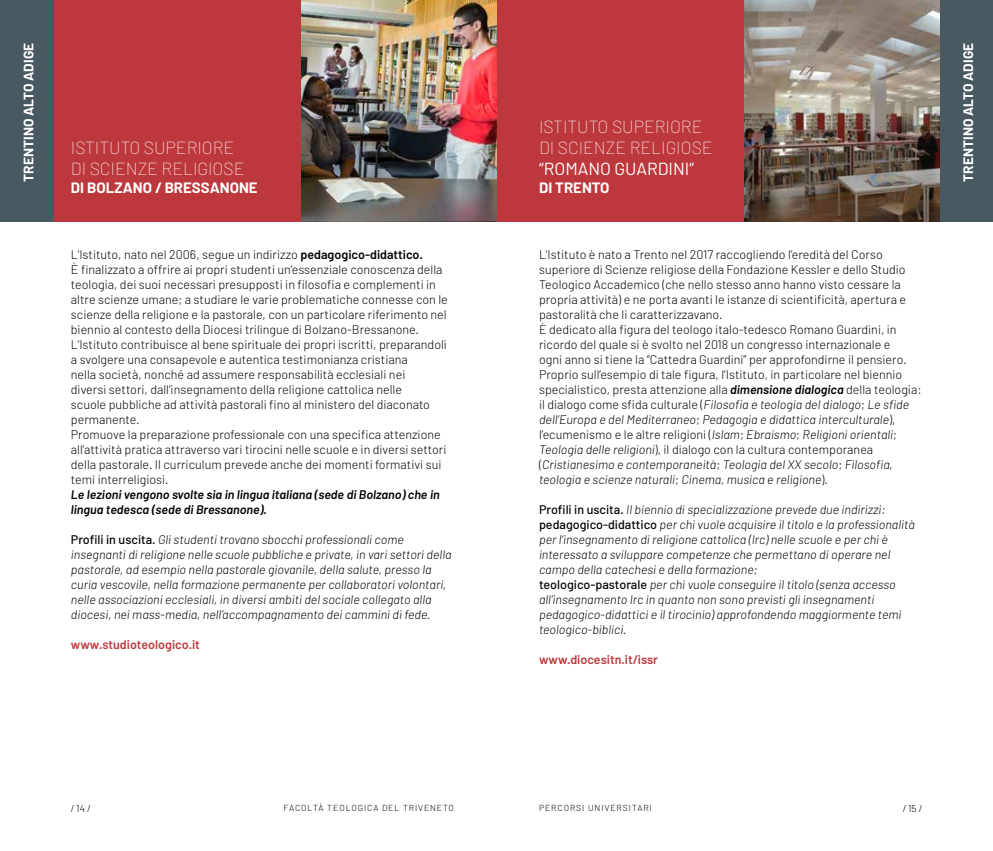
<style>
.page{position:relative;width:993px;height:851px;background:#fff}
.page>*{position:absolute;margin:0;border:0;box-sizing:border-box;transform-origin:0 0}
.t1{font:100 17.5px/21px "Barlow";color:#fff}
.t2{font:17.5px "Barlow";color:#fff}
.t3{font:700 15px "Barlow";color:#fff}
.t4{font:700 13.75px "Barlow";color:#fff}
.t5{font:300 12.5px/15px "Barlow";color:#000}
.t6{font:italic 300 12.5px/15px "Barlow";color:#000}
.t7{font:italic 600 12.5px/15px "Barlow";color:#000}
.t8{font:600 12.5px "Barlow";color:#bd383c}
.t9{font:300 10px "Barlow";color:#000}
.t10{font:300 8.75px "Barlow";letter-spacing:.1em;color:#000}
.s1{font-weight:600}
.s2{font-weight:500;font-style:normal}
.s3{font-weight:600;font-style:italic}
.s4{font-style:italic}
</style>
<div class="page">
<div style="left:53px;top:0;width:248px;height:221px;background:#bd383c"></div>
<div style="left:496px;top:0;width:248px;height:221px;background:#bd383c"></div>
<div style="left:0;top:0;width:53px;height:221px;background:#495961"></div>
<div style="left:939px;top:0;width:53px;height:221px;background:#495961"></div>
<img style="left:301px;top:0;width:195px;height:221px">
<img style="left:744px;top:0;width:195px;height:221px">
<p class="t4" style="left:20px;top:182px;width:140px;rotate:-90deg">TRENTINO ALTO ADIGE</p>
<p class="t4" style="left:959px;top:182px;width:140px;rotate:-90deg">TRENTINO ALTO ADIGE</p>
<h1 class="t1" style="left:539px;top:116px;width:175px">ISTITUTO SUPERIORE<br>DI SCIENZE RELIGIOSE</h1>
<h1 class="t2" style="left:539px;top:158px;width:156px">“ROMANO GUARDINI”</h1>
<p class="t3" style="left:539px;top:178px;width:72px">DI TRENTO</p>
<h1 class="t1" style="left:71px;top:137px;width:175px">ISTITUTO SUPERIORE<br>DI SCIENZE RELIGIOSE</h1>
<p class="t3" style="left:71px;top:178px;width:188px">DI BOLZANO / BRESSANONE</p>
<p class="t5" style="left:71px;top:246px;width:378px">L’Istituto, nato nel 2006, segue un indirizzo <span class="s1">pedagogico-didattico.<br></span>È finalizzato a offrire ai propri studenti un’essenziale conoscenza della teologia, dei suoi necessari presupposti in filosofia e complementi in altre scienze umane; a studiare le varie problematiche connesse con le scienze della religione e la pastorale, con un particolare riferimento nel biennio al contesto della Diocesi trilingue di Bolzano-Bressanone.<br>L’Istituto contribuisce al bene spirituale dei propri iscritti, preparandoli a svolgere una consapevole e autentica testimonianza cristiana<br>nella società, nonché ad assumere responsabilità ecclesiali nei<br>diversi settori, dall’insegnamento della religione cattolica nelle<br>scuole pubbliche ad attività pastorali fino al ministero del diaconato permanente.<br>Promuove la preparazione professionale con una specifica attenzione all’attività pratica attraverso vari tirocini nelle scuole e in diversi settori della pastorale. Il curriculum prevede anche dei momenti formativi sui temi interreligiosi.</p>
<p class="t7" style="left:71px;top:486px;width:370px">Le lezioni vengono svolte sia in lingua italiana (sede di Bolzano) che in lingua tedesca (sede di Bressanone).</p>
<p class="t6" style="left:71px;top:531px;width:382px"><span class="s2">Profili in uscita.</span> Gli studenti trovano sbocchi professionali come insegnanti di religione nelle scuole pubbliche e private, in vari settori della pastorale, ad esempio nella pastorale giovanile, della salute, presso la curia vescovile, nella formazione permanente per collaboratori volontari, nelle associazioni ecclesiali, in diversi ambiti del sociale collegato alla diocesi, nei mass-media, nell’accompagnamento dei cammini di fede.</p>
<p class="t8" style="left:71px;top:636px;width:130px">www.studioteologico.it</p>
<p class="t5" style="left:539px;top:246px;width:384px">L’Istituto è nato a Trento nel 2017 raccogliendo l’eredità del Corso superiore di Scienze religiose della Fondazione Kessler e dello Studio Teologico Accademico (che nello stesso anno hanno visto cessare la propria attività) e ne porta avanti le istanze di scientificità, apertura e pastoralità che li caratterizzavano.<br>È dedicato alla figura del teologo italo-tedesco Romano Guardini, in ricordo del quale si è svolto nel 2018 un congresso internazionale e<br>ogni anno si tiene la “Cattedra Guardini” per approfondirne il pensiero.<br>Proprio sull’esempio di tale figura, l’Istituto, in particolare nel biennio specialistico, presta attenzione alla <span class="s3">dimensione dialogica</span> della teologia: il dialogo come sfida culturale (<span class="s4">Filosofia e teologia del dialogo</span>; <span class="s4">Le sfide dell’Europa e del Mediterraneo</span>; <span class="s4">Pedagogia e didattica interculturale</span>), l’ecumenismo e le altre religioni (<span class="s4">Islam</span>; <span class="s4">Ebraismo</span>; <span class="s4">Religioni orientali</span>; <span class="s4">Teologia delle religioni</span>), il dialogo con la cultura contemporanea (<span class="s4">Cristianesimo e contemporaneità</span>; <span class="s4">Teologia del XX secolo</span>; <span class="s4">Filosofia, teologia e scienze naturali</span>; <span class="s4">Cinema, musica e religione</span>).</p>
<p class="t6" style="left:539px;top:501px;width:377px"><span class="s2">Profili in uscita.</span> Il biennio di specializzazione prevede due indirizzi: <span class="s2">pedagogico-didattico</span> per chi vuole acquisire il titolo e la professionalità per l’insegnamento di religione cattolica (Irc) nelle scuole e per chi è interessato a sviluppare competenze che permettano di operare nel campo della catechesi e della formazione;<br><span class="s2">teologico-pastorale</span> per chi vuole conseguire il titolo (senza accesso all’insegnamento Irc in quanto non sono previsti gli insegnamenti pedagogico-didattici e il tirocinio) approfondendo maggiormente temi teologico-biblici.</p>
<p class="t8" style="left:539px;top:651px;width:120px">www.diocesitn.it/issr</p>
<p class="t9" style="left:71px;top:801px;width:21px">/ 14 /</p>
<p class="t10" style="left:283px;top:802px;width:172px">FACOLTÀ TEOLOGICA DEL TRIVENETO</p>
<p class="t10" style="left:539px;top:802px;width:114px">PERCORSI UNIVERSITARI</p>
<p class="t9" style="left:902px;top:801px;width:21px">/ 15 /</p>
</div>
